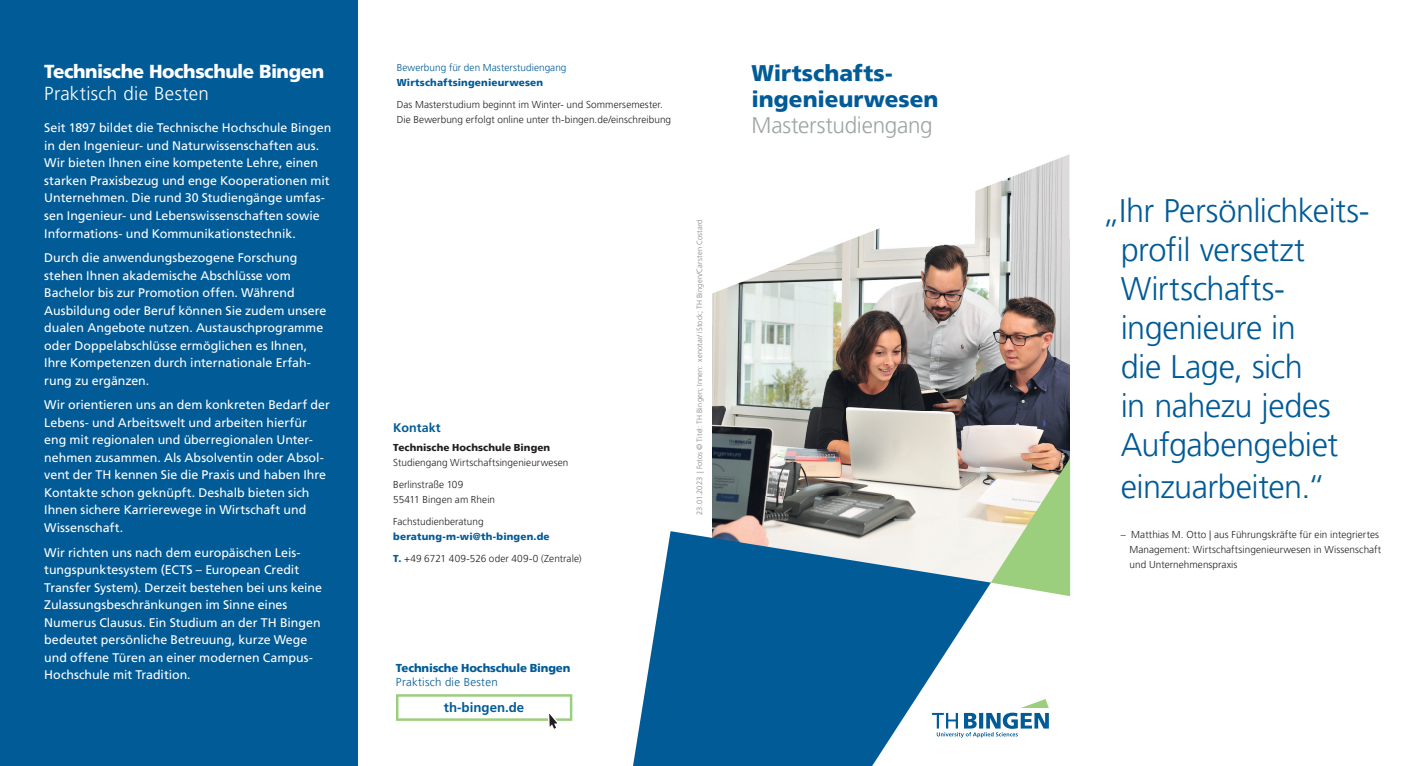
<style>
.page{position:relative;width:1428px;height:766px;background:#fff}
.page>*{position:absolute;margin:0;border:0;box-sizing:border-box;transform-origin:0 0}
.t1{font:300 32.5px/39px "Frutiger LT Pro";letter-spacing:-.015em;color:#005b97}
.t2{font:900 22.5px/26.2px "Frutiger LT Pro";color:#005b97}
.t3{font:300 22.5px "Frutiger LT Pro";letter-spacing:-.015em;color:#9da5a3}
.t4{font:900 18.75px "Frutiger LT Pro";letter-spacing:-.025em;color:#fff}
.t5{font:300 18.75px "Frutiger LT Pro";letter-spacing:.015em;color:#fff}
.t6{font:700 13.25px "Frutiger LT Std";color:#005b97}
.t7{font:12.5px/17.5px "Frutiger LT Std";color:#fff}
.t8{font:700 12.5px "Frutiger LT Std";color:#005b97}
.t9{font:900 11.5px "Frutiger LT Pro";letter-spacing:-.015em;color:#005b97}
.t10{font:300 11.5px "Frutiger LT Pro";letter-spacing:.025em;color:#005b97}
.t11{font:300 10px/15px "Frutiger LT Pro";letter-spacing:.005em;color:#231f20}
.t12{font:900 10px "Frutiger LT Pro";letter-spacing:.015em;color:#005b97}
.t13{font:300 10px "Frutiger LT Pro";letter-spacing:.005em;color:#005b97}
.t14{font:900 10px "Frutiger LT Pro";letter-spacing:.005em;color:#231f20}
.t15{font:300 7.5px "Frutiger LT Pro";letter-spacing:.015em;color:#808285}
.s1{font-weight:900;color:#005b97}
</style>
<div class="page">
<div style="left:0;top:0;width:358px;height:765px;background:#005b97"></div>
<svg style="left:991px;top:699px;width:58px;height:38px"></svg>
<div style="left:396px;top:694px;width:176px;height:26px;border:2px solid #9bce7d"></div>
<svg style="left:546px;top:713px;width:16px;height:16px"></svg>
<img style="left:936px;top:154px;width:133px;height:171px">
<img style="left:846px;top:228px;width:90px;height:97px">
<img style="left:712px;top:241px;width:134px;height:290px">
<img style="left:846px;top:325px;width:223px;height:206px">
<svg style="left:991px;top:458px;width:79px;height:138px"></svg>
<svg style="left:633px;top:531px;width:358px;height:234px;fill:#005b97"></svg>
<h3 class="t4" style="left:44px;top:60px;width:281px">Technische Hochschule Bingen</h3>
<h3 class="t5" style="left:44px;top:83px;width:166px">Praktisch die Besten</h3>
<p class="t7" style="left:44px;top:119px;width:289px">Seit 1897 bildet die Technische Hochschule Bingen in den Ingenieur- und Naturwissenschaften aus.<br>Wir bieten Ihnen eine kompetente Lehre, einen starken Praxisbezug und enge Kooperationen mit Unternehmen. Die rund 30 Studiengänge umfas&shy;sen Ingenieur- und Lebenswissenschaften sowie Informations- und Kommunikationstechnik.</p>
<p class="t7" style="left:44px;top:249px;width:284px">Durch die anwendungsbezogene Forschung stehen Ihnen akademische Abschlüsse vom Bachelor bis zur Promotion offen. Während Ausbildung oder Beruf können Sie zudem unsere dualen Angebote nutzen. Austauschprogramme oder Doppelabschlüsse ermöglichen es Ihnen, Ihre Kompetenzen durch internationale Erfah&shy;rung zu ergänzen.</p>
<p class="t7" style="left:44px;top:396px;width:287px">Wir orientieren uns an dem konkreten Bedarf der Lebens- und Arbeitswelt und arbeiten hierfür eng mit regionalen und überregionalen Unter&shy;nehmen zusammen. Als Absolventin oder Absol&shy;vent der TH kennen Sie die Praxis und haben Ihre Kontakte schon geknüpft. Deshalb bieten sich Ihnen sichere Karrierewege in Wirtschaft und Wissenschaft.</p>
<p class="t7" style="left:44px;top:543px;width:279px">Wir richten uns nach dem europäischen Leis&shy;tungspunktesystem (ECTS – European Credit Transfer System). Derzeit bestehen bei uns keine Zulassungsbeschränkungen im Sinne eines Numerus Clausus. Ein Studium an der TH Bingen bedeutet persönliche Betreuung, kurze Wege und offene Türen an einer modernen Campus-Hochschule mit Tradition.</p>
<p class="t13" style="left:397px;top:62px;width:171px">Bewerbung für den Masterstudiengang</p>
<p class="t12" style="left:397px;top:77px;width:148px">Wirtschaftsingenieurwesen</p>
<p class="t11" style="left:397px;top:97px;width:276px">Das Masterstudium beginnt im Winter- und Sommersemester.<br>Die Bewerbung erfolgt online unter th-bingen.de/einschreibung</p>
<p class="t8" style="left:393px;top:420px;width:49px">Kontakt</p>
<p class="t14" style="left:393px;top:441px;width:158px">Technische Hochschule Bingen</p>
<p class="t11" style="left:393px;top:455px;width:177px">Studiengang Wirtschaftsingenieurwesen</p>
<p class="t11" style="left:393px;top:477px;width:103px">Berlinstraße 109<br>55411 Bingen am Rhein</p>
<p class="t11" style="left:393px;top:514px;width:92px">Fachstudienberatung</p>
<p class="t12" style="left:393px;top:530px;width:158px">beratung-m-wi@th-bingen.de</p>
<p class="t11" style="left:393px;top:551px;width:190px"><span class="s1">T.</span> +49 6721 409-526 oder 409-0 (Zentrale)</p>
<p class="t15" style="left:695px;top:514px;width:297px;rotate:-90deg">23.01.2023 | Fotos © Titel: TH Bingen; Innen: xenotar/ iStock; TH Bingen/Carsten Costard</p>
<p class="t9" style="left:396px;top:660px;width:176px">Technische Hochschule Bingen</p>
<p class="t10" style="left:396px;top:675px;width:103px">Praktisch die Besten</p>
<p class="t6" style="left:444px;top:699px;width:82px">th-bingen.de</p>
<h2 class="t2" style="left:752px;top:60px;width:188px">Wirtschafts&shy;ingenieurwesen</h2>
<h2 class="t3" style="left:752px;top:112px;width:183px">Masterstudiengang</h2>
<h1 class="t1" style="left:1121px;top:191px;width:250px;text-indent:-19px">„Ihr Persönlichkeits&shy;profil versetzt<br>Wirtschafts&shy;ingenieure in<br>die Lage, sich<br>in nahezu jedes<br>Aufgabengebiet</h1>
<h1 class="t1" style="left:1121px;top:467px;width:206px">einzuarbeiten.“</h1>
<p class="t11" style="left:1129px;top:527px;width:253px;text-indent:-9px">– Matthias M. Otto | aus Führungskräfte für ein integriertes<br>Management: Wirtschaftsingenieurwesen in Wissenschaft und Unternehmenspraxis</p>
</div>
